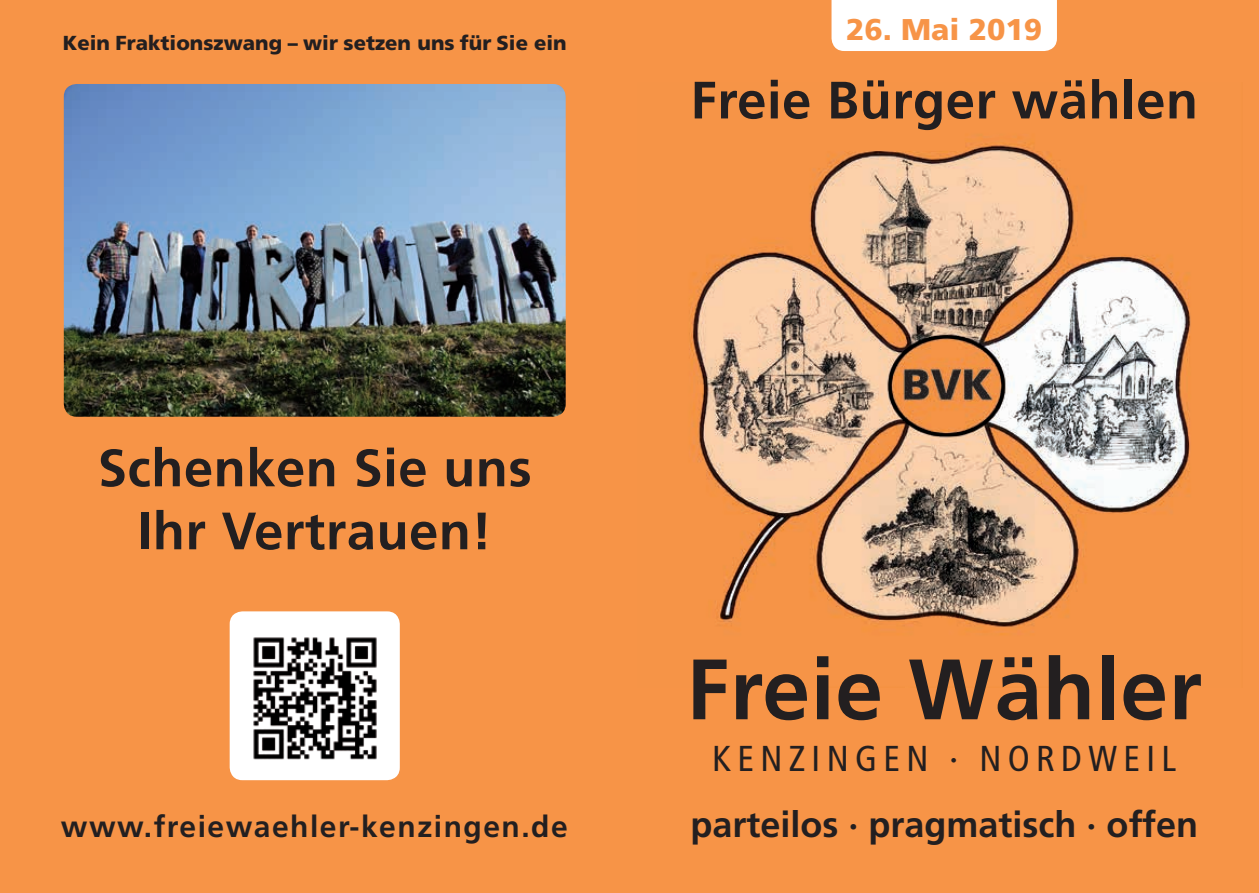
<style>
.page{position:relative;width:1259px;height:893px;background:#fff}
.page>*{position:absolute;margin:0;border:0;box-sizing:border-box;transform-origin:0 0}
.t1{font:700 85.5px "Frutiger";letter-spacing:.01em;color:#231f20}
.t2{font:700 52.5px/63px "Frutiger";letter-spacing:.01em;color:#231f20;text-align:center}
.t3{font:700 36px "Frutiger";color:#231f20}
.t4{font:condensed 36px "Frutiger";letter-spacing:.175em;color:#231f20}
.t5{font:700 30px "Frutiger";letter-spacing:.05em;color:#231f20}
.t6{font:900 30px "Frutiger";color:#f79447}
.t7{font:900 20.25px "Frutiger";color:#231f20}
</style>
<div class="page">
<div style="left:629px;top:0;width:630px;height:893px;background:#f79447"></div>
<img style="left:689px;top:134px;width:502px;height:501px">
<div style="left:831px;top:0;width:226px;height:51px;background:#fff"></div>
<div style="left:0;top:0;width:628px;height:893px;background:#f79447"></div>
<img style="left:64px;top:84px;width:502px;height:333px">
<div style="left:230px;top:611px;width:170px;height:169px;background:#fff;border-radius:13px"></div>
<img style="left:253px;top:637px;width:124px;height:123px">
<p class="t7" style="left:63px;top:30px;width:505px">Kein Fraktionszwang – wir setzen uns für Sie ein</p>
<p class="t6" style="left:846px;top:12px;width:198px">26. Mai 2019</p>
<p class="t2" style="left:690px;top:68px;width:509px">Freie Bürger wählen</p>
<p class="t2" style="left:98px;top:436px;width:435px">Schenken Sie uns<br>Ihr Vertrauen!</p>
<p class="t5" style="left:61px;top:808px;width:508px">www.freiewaehler-kenzingen.de</p>
<h1 class="t1" style="left:686px;top:639px;width:517px">Freie Wähler</h1>
<p class="t4" style="left:712px;top:738px;width:465px">KENZINGEN · NORDWEIL</p>
<p class="t3" style="left:690px;top:803px;width:509px">parteilos · pragmatisch · offen</p>
</div>
